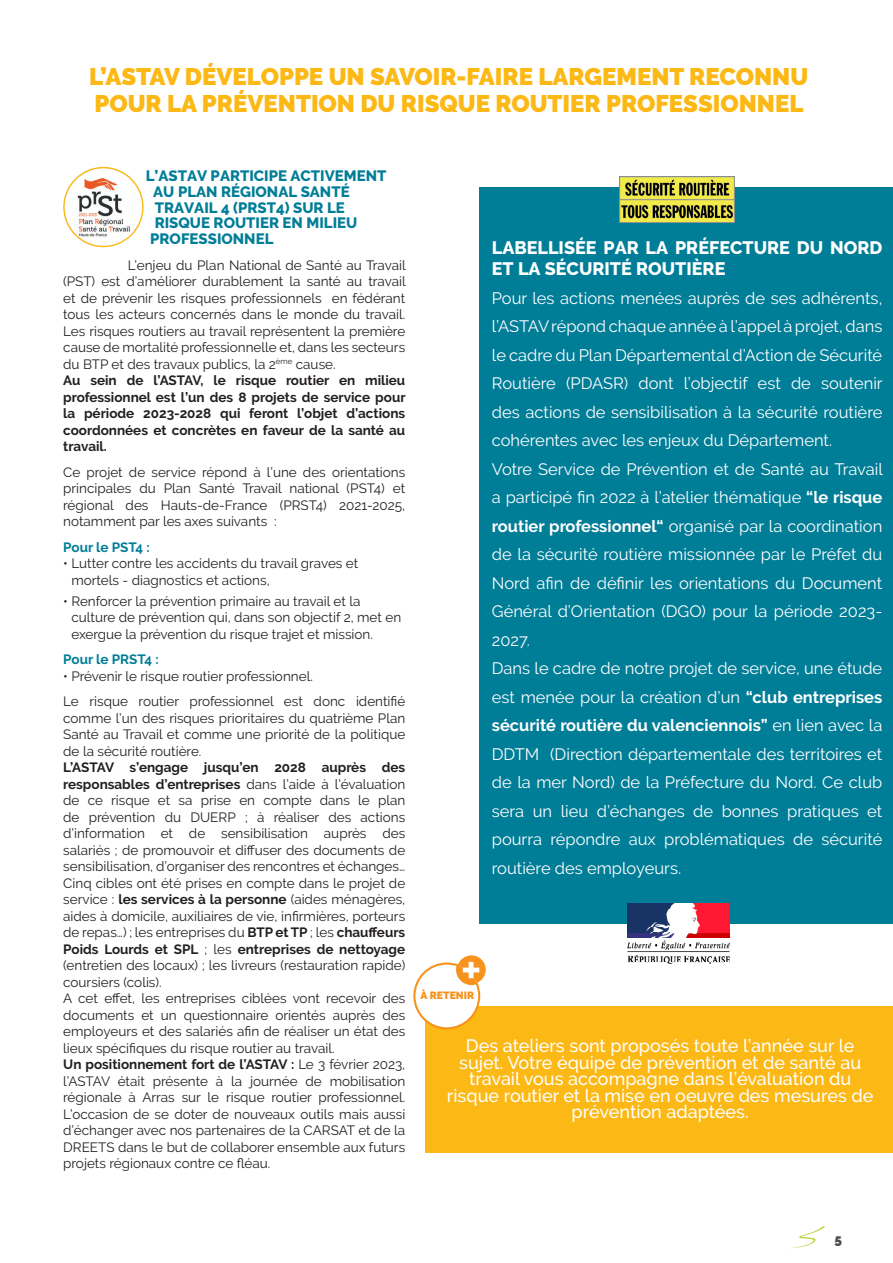
<style>
.page{position:relative;width:893px;height:1263px;background:#fff}
.page>*{position:absolute;margin:0;border:0;box-sizing:border-box;transform-origin:0 0}
.TXT{font:900 24px "Raleway";color:#fcb814}
.TXT-2{font:500 18px/16.5px "Raleway";color:#fff;text-align:center}
.TXT-3{font:800 18px/21px "Raleway";color:#fff}
.TXT-4{font:16.5px/28.5px "Raleway";color:#fff;text-align:justify}
.TXT-5{font:800 15px "Raleway";color:#007d97}
.TXT-6{font:13.5px/16.5px "Raleway";color:#231f20;text-align:justify}
.TXT-7{font:700 13.5px/16.5px "Raleway";color:#231f20;text-align:justify}
.TXT-8{font:700 13.5px "Raleway";color:#007d97}
.t1{font:900 13.5px "Raleway";color:#4b4c4d}
.TXT-9{font:900 10.5px "Raleway";color:#f7931d}
.s1{font-weight:700}
</style>
<div class="page">
<div style="left:479px;top:187px;width:414px;height:737px;background:#007d97"></div>
<img style="left:620px;top:176px;width:115px;height:47px">
<img style="left:627px;top:904px;width:102px;height:60px">
<img style="left:64px;top:168px;width:79px;height:78px;border-radius:39px">
<div style="left:63px;top:167px;width:81px;height:80px;border:1px solid #fcb814;border-radius:50%"></div>
<div style="left:425px;top:1006px;width:468px;height:146px;background:#fcb814"></div>
<svg style="left:792px;top:1226px;width:33px;height:22px"></svg>
<svg style="left:413px;top:955px;width:73px;height:75px"></svg>
<p class="TXT" style="left:89px;top:63px;width:721px">L’ASTAV DÉVELOPPE UN SAVOIR-FAIRE LARGEMENT RECONNU</p>
<p class="TXT" style="left:95px;top:90px;width:710px">POUR LA PRÉVENTION DU RISQUE ROUTIER PROFESSIONNEL</p>
<p class="TXT-5" style="left:146px;top:167px;width:242px">L’ASTAV PARTICIPE ACTIVEMENT</p>
<p class="TXT-5" style="left:153px;top:183px;width:198px">AU PLAN RÉGIONAL SANTÉ</p>
<p class="TXT-5" style="left:155px;top:199px;width:192px">TRAVAIL 4 (PRST4) SUR LE</p>
<p class="TXT-5" style="left:155px;top:214px;width:204px">RISQUE ROUTIER EN MILIEU</p>
<p class="TXT-5" style="left:150px;top:230px;width:125px">PROFESSIONNEL</p>
<p class="TXT-6" style="left:63px;top:256px;width:344px;text-indent:64px">L’enjeu du Plan National de Santé au Travail (PST) est d’améliorer durablement la santé au travail et de prévenir les risques professionnels en fédérant tous les acteurs concernés dans le monde du travail.<br>Les risques routiers au travail représentent la première cause de mortalité professionnelle et, dans les secteurs du BTP et des travaux publics, la 2<sup>ème</sup> cause.</p>
<p class="TXT-7" style="left:63px;top:372px;width:344px">Au sein de l’ASTAV, le risque routier en milieu professionnel est l’un des 8 projets de service pour la période 2023-2028 qui feront l’objet d’actions coordonnées et concrètes en faveur de la santé au travail.</p>
<p class="TXT-6" style="left:63px;top:463px;width:344px">Ce projet de service répond à l’une des orientations principales du Plan Santé Travail national (PST4) et régional des Hauts-de-France (PRST4) 2021-2025, notamment par les axes suivants :</p>
<p class="TXT-8" style="left:63px;top:539px;width:88px">Pour le PST4 :</p>
<p class="TXT-6" style="left:71px;top:555px;width:288px;text-indent:-8px">• Lutter contre les accidents du travail graves et mortels - diagnostics et actions,</p>
<p class="TXT-6" style="left:71px;top:592px;width:331px;text-align:left;text-indent:-8px">• Renforcer la prévention primaire au travail et la culture de prévention qui, dans son objectif 2, met en exergue la prévention du risque trajet et mission.</p>
<p class="TXT-8" style="left:63px;top:652px;width:97px">Pour le PRST4 :</p>
<p class="TXT-6" style="left:63px;top:667px;width:251px">• Prévenir le risque routier professionnel.</p>
<p class="TXT-6" style="left:63px;top:693px;width:344px">Le risque routier professionnel est donc identifié comme l’un des risques prioritaires du quatrième Plan Santé au Travail et comme une priorité de la politique de la sécurité routière.</p>
<p class="TXT-6" style="left:63px;top:759px;width:344px"><span class="s1">L’ASTAV s’engage jusqu’en 2028 auprès des responsables d’entreprises</span> dans l’aide à l’évaluation de ce risque et sa prise en compte dans le plan de prévention du DUERP ; à réaliser des actions d’information et de sensibilisation auprès des salariés ; de promouvoir et diffuser des documents de sensibilisation, d’organiser des rencontres et échanges…</p>
<p class="TXT-6" style="left:63px;top:874px;width:344px">Cinq cibles ont été prises en compte dans le projet de service : <span class="s1">les services à la personne</span> (aides ménagères, aides à domicile, auxiliaires de vie, infirmières, porteurs de repas…) ; les entreprises du <span class="s1">BTP et TP</span> ; les <span class="s1">chauffeurs Poids Lourds et SPL</span> ; les <span class="s1">entreprises de nettoyage </span>(entretien des locaux) ; les livreurs (restauration rapide) coursiers (colis).</p>
<p class="TXT-6" style="left:63px;top:990px;width:344px">A cet effet, les entreprises ciblées vont recevoir des documents et un questionnaire orientés auprès des employeurs et des salariés afin de réaliser un état des lieux spécifiques du risque routier au travail.</p>
<p class="TXT-6" style="left:63px;top:1056px;width:344px"><span class="s1">Un positionnement fort de l’ASTAV :</span> Le 3 février 2023, l’ASTAV était présente à la journée de mobilisation régionale à Arras sur le risque routier professionnel.<br>L’occasion de se doter de nouveaux outils mais aussi d’échanger avec nos partenaires de la CARSAT et de la DREETS dans le but de collaborer ensemble aux futurs projets régionaux contre ce fléau.</p>
<p class="TXT-3" style="left:492px;top:237px;width:392px">LABELLISÉE PAR LA PRÉFECTURE DU NORD<br>ET LA SÉCURITÉ ROUTIÈRE</p>
<p class="TXT-4" style="left:492px;top:284px;width:392px">Pour les actions menées auprès de ses adhérents, l’ASTAV répond chaque année à l’appel à projet, dans le cadre du Plan Départemental d’Action de Sécurité Routière (PDASR) dont l’objectif est de soutenir des actions de sensibilisation à la sécurité routière cohérentes avec les enjeux du Département.</p>
<p class="TXT-4" style="left:492px;top:455px;width:392px">Votre Service de Prévention et de Santé au Travail a participé fin 2022 à l’atelier thématique <span class="s1">“le risque routier professionnel“</span> organisé par la coordination de la sécurité routière missionnée par le Préfet du Nord afin de définir les orientations du Document Général d’Orientation (DGO) pour la période 2023- 2027.</p>
<p class="TXT-4" style="left:492px;top:654px;width:392px">Dans le cadre de notre projet de service, une étude est menée pour la création d’un <span class="s1">“club entreprises sécurité routière du valenciennois”</span> en lien avec la DDTM (Direction départementale des territoires et de la mer Nord) de la Préfecture du Nord. Ce club sera un lieu d’échanges de bonnes pratiques et pourra répondre aux problématiques de sécurité routière des employeurs.</p>
<p class="TXT-9" style="left:420px;top:989px;width:55px">À RETENIR</p>
<p class="TXT-2" style="left:447px;top:1038px;width:428px">Des ateliers sont proposés toute l’année sur le sujet. Votre équipe de prévention et de santé au travail vous accompagne dans l’évaluation du risque routier et la mise en oeuvre des mesures de prévention adaptées.</p>
<p class="t1" style="left:834px;top:1231px;width:9px">5</p>
</div>
